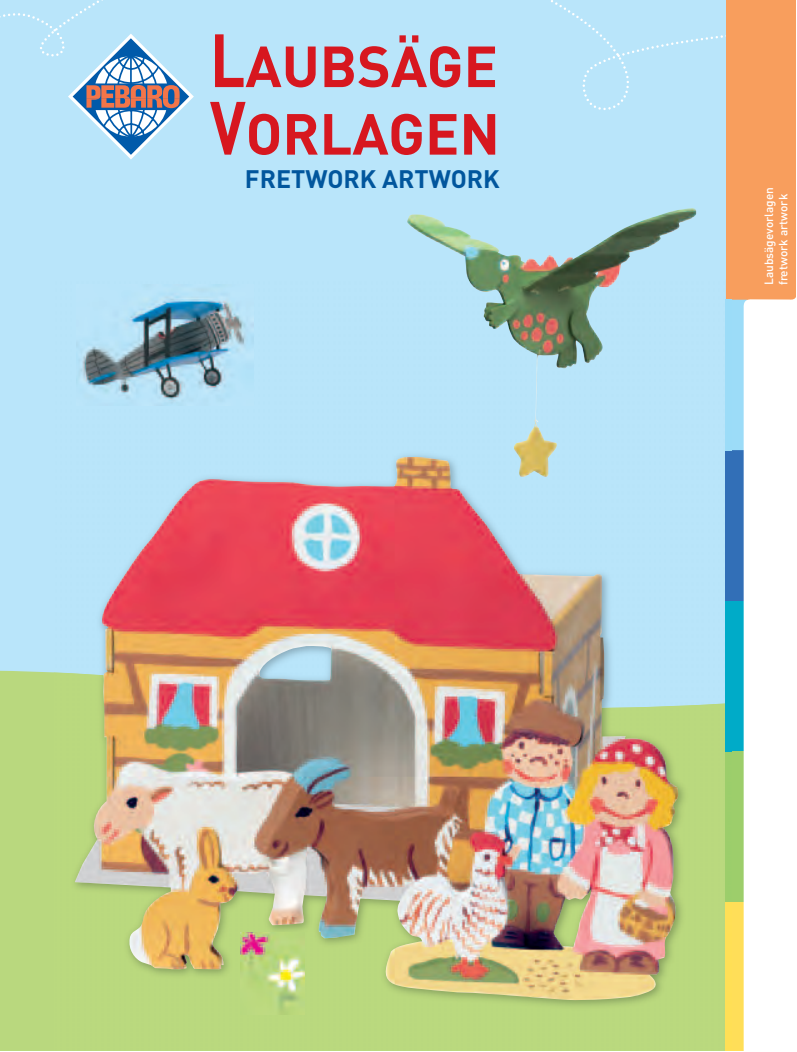
<style>
.page{position:relative;width:797px;height:1052px;background:#fff}
.page>*{position:absolute;margin:0;border:0;box-sizing:border-box;transform-origin:0 0}
.t1{font:700 57px/67.5px "DIN";color:#d7171f}
.t2{font:700 25px "DIN";color:#01569d}
.t3{font:500 11.88px/14.2px "DIN";color:#fff}
.s1{font-size:74px}
</style>
<div class="page">
<img style="left:0;top:0;width:795px;height:1050px">
<h1 class="t1" style="left:210px;top:39px;width:291px"><span class="s1">L</span>AUBSÄGE<br><span class="s1">V</span>ORLAGEN</h1>
<h2 class="t2" style="left:245px;top:170px;width:256px">FRETWORK ARTWORK</h2>
<p class="t3" style="left:762px;top:285px;width:100px;rotate:-90deg">Laubsägevorlagen fretwork artwork</p>
</div>
